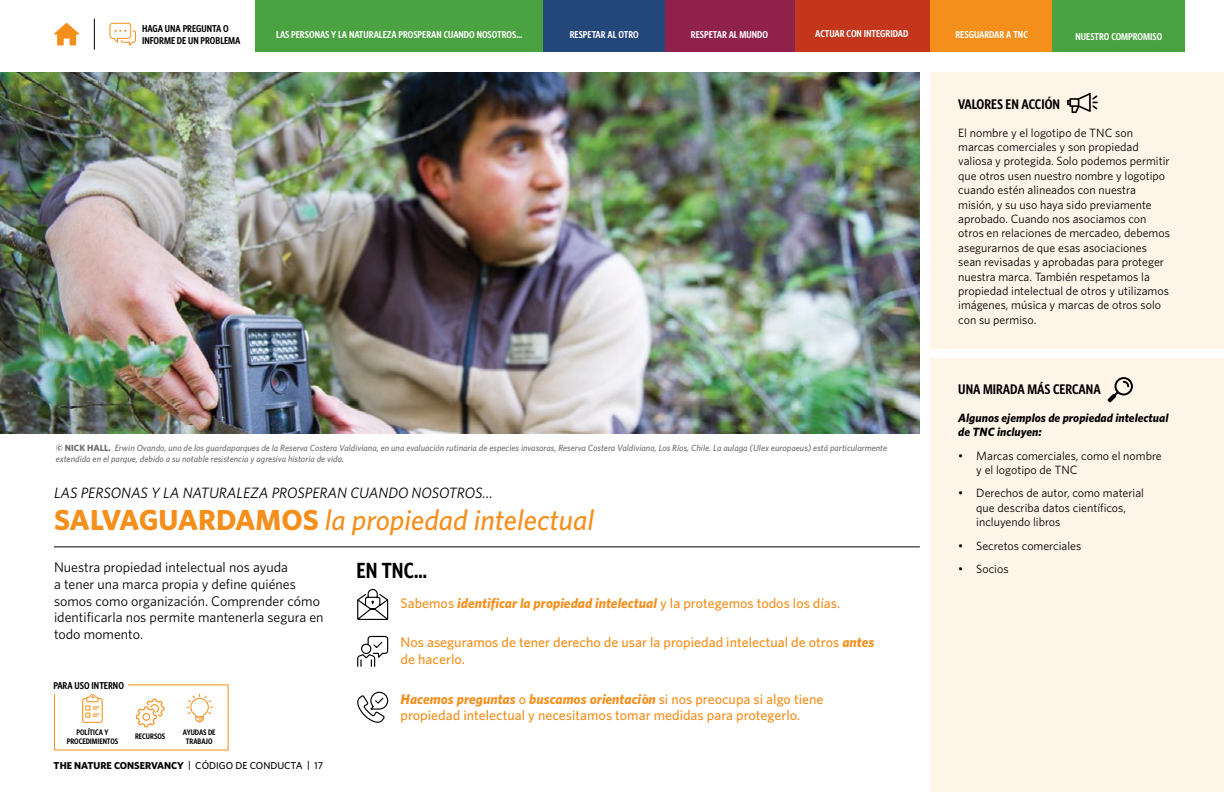
<style>
.page{position:relative;width:1224px;height:792px;background:#fff}
.page>*{position:absolute;margin:0;border:0;box-sizing:border-box;transform-origin:0 0}
.t1{font:italic 500 29px "Whitney";color:#f58f1c}
.t2{font:600 22px "Whitney Condensed";color:#000}
.t3{font:italic 15px "Whitney";color:#000}
.t4{font:500 14px/16.8px "Whitney";color:#f58f1c}
.t5{font:14px/16.8px "Whitney";color:#000}
.t6{font:600 14px "Whitney Condensed";color:#000}
.t7{font:12px/14.4px "Whitney";color:#000}
.t8{font:italic 700 12px/14.4px "Whitney";color:#000}
.t9{font:600 10px "Whitney Condensed";color:#fff}
.t10{font:600 10px/12px "Whitney Condensed";color:#000}
.t11{font:700 10px "Whitney";color:#000}
.t12{font:italic 500 9px/10.8px "Whitney";color:#6d6e71}
.t13{font:600 8px/9.6px "Whitney Condensed";color:#000;text-align:center}
.s1{font-weight:700;font-style:normal}
.s2{font-weight:700;font-style:italic}
.s3{font-weight:500}
</style>
<div class="page">
<hr style="left:94px;top:19px;width:1px;height:31px;background:#000">
<img style="left:0;top:72px;width:920px;height:361px">
<hr style="left:54px;top:546px;width:866px;height:1px;background:#000">
<svg style="left:357px;top:589px;width:32px;height:31px"></svg>
<svg style="left:357px;top:635px;width:32px;height:32px"></svg>
<svg style="left:357px;top:691px;width:32px;height:32px"></svg>
<div style="left:931px;top:72px;width:293px;height:720px;background:#fef4e8"></div>
<div style="left:926px;top:349px;width:298px;height:9px;background:#fff"></div>
<svg style="left:1107px;top:377px;width:26px;height:26px"></svg>
<svg style="left:54px;top:23px;width:25px;height:22px"></svg>
<div style="left:255px;top:0;width:289px;height:51px;background:#4aa340"></div>
<div style="left:544px;top:0;width:121px;height:51px;background:#24477a"></div>
<div style="left:665px;top:0;width:130px;height:51px;background:#8f214a"></div>
<div style="left:795px;top:0;width:136px;height:51px;background:#c4361c"></div>
<div style="left:931px;top:0;width:122px;height:51px;background:#f58f1c"></div>
<div style="left:1053px;top:0;width:132px;height:51px;background:#4aa340"></div>
<svg style="left:1067px;top:93px;width:31px;height:20px"></svg>
<svg style="left:82px;top:694px;width:21px;height:29px"></svg>
<svg style="left:186px;top:694px;width:27px;height:29px"></svg>
<svg style="left:136px;top:699px;width:29px;height:28px"></svg>
<svg style="left:109px;top:22px;width:27px;height:24px"></svg>
<p class="t10" style="left:142px;top:22px;width:100px">HAGA UNA PREGUNTA O<br>INFORME DE UN PROBLEMA</p>
<p class="t9" style="left:276px;top:29px;width:247px">LAS PERSONAS Y LA NATURALEZA PROSPERAN CUANDO NOSOTROS…</p>
<p class="t9" style="left:570px;top:28px;width:71px">RESPETAR AL OTRO</p>
<p class="t9" style="left:691px;top:29px;width:79px">RESPETAR AL MUNDO</p>
<p class="t9" style="left:815px;top:28px;width:95px">ACTUAR CON INTEGRIDAD</p>
<p class="t9" style="left:955px;top:29px;width:74px">RESGUARDAR A TNC</p>
<p class="t9" style="left:1076px;top:31px;width:88px">NUESTRO COMPROMISO</p>
<p class="t6" style="left:958px;top:96px;width:103px">VALORES EN ACCIÓN</p>
<p class="t7" style="left:958px;top:125px;width:213px">El nombre y el logotipo de TNC son marcas comerciales y son propiedad valiosa y protegida. Solo podemos permitir que otros usen nuestro nombre y logotipo cuando estén alineados con nuestra misión, y su uso haya sido previamente aprobado. Cuando nos asociamos con otros en relaciones de mercadeo, debemos asegurarnos de que esas asociaciones sean revisadas y aprobadas para proteger nuestra marca. También respetamos la propiedad intelectual de otros y utilizamos imágenes, música y marcas de otros solo con su permiso.</p>
<p class="t12" style="left:56px;top:443px;width:833px"><span class="s1">© NICK HALL.</span> Erwin Ovando, uno de los guardaparques de la Reserva Costera Valdiviana, en una evaluación rutinaria de especies invasoras, Reserva Costera Valdiviana, Los Ríos, Chile. La aulaga (Ulex europaeus) está particularmente extendida en el parque, debido a su notable resistencia y agresiva historia de vida.</p>
<p class="t3" style="left:54px;top:484px;width:440px">LAS PERSONAS Y LA NATURALEZA PROSPERAN CUANDO NOSOTROS…</p>
<h1 class="t1" style="left:54px;top:503px;width:542px"><span class="s1">SALVAGUARDAMOS</span> la propiedad intelectual</h1>
<p class="t5" style="left:54px;top:558px;width:271px">Nuestra propiedad intelectual nos ayuda<br>a tener una marca propia y define quiénes somos como organización. Comprender cómo identificarla nos permite mantenerla segura en todo momento.</p>
<h2 class="t2" style="left:357px;top:558px;width:72px">EN TNC…</h2>
<p class="t4" style="left:401px;top:595px;width:441px">Sabemos <span class="s2">identificar la propiedad intelectual</span> y la protegemos todos los días.</p>
<p class="t4" style="left:401px;top:634px;width:475px">Nos aseguramos de tener derecho de usar la propiedad intelectual de otros <span class="s2">antes </span>de hacerlo.</p>
<p class="t4" style="left:401px;top:690px;width:424px"><span class="s2">Hacemos preguntas</span> o <span class="s2">buscamos orientación</span> si nos preocupa si algo tiene propiedad intelectual y necesitamos tomar medidas para protegerlo.</p>
<p class="t10" style="left:53px;top:679px;width:72px">PARA USO INTERNO</p>
<p class="t13" style="left:67px;top:727px;width:53px">POLÍTICA Y<br>PROCEDIMIENTOS</p>
<p class="t13" style="left:183px;top:727px;width:34px">AYUDAS DE<br>TRABAJO</p>
<p class="t13" style="left:135px;top:732px;width:32px">RECURSOS</p>
<p class="t11" style="left:54px;top:760px;width:271px">THE NATURE CONSERVANCY <span class="s3">| CÓDIGO DE CONDUCTA | 17</span></p>
<p class="t6" style="left:958px;top:381px;width:144px">UNA MIRADA MÁS CERCANA</p>
<p class="t8" style="left:958px;top:410px;width:212px">Algunos ejemplos de propiedad intelectual de TNC incluyen:</p>
<p class="t7" style="left:976px;top:448px;width:187px;text-indent:-18px">• Marcas comerciales, como el nombre y el logotipo de TNC</p>
<p class="t7" style="left:976px;top:486px;width:169px;text-indent:-18px">• Derechos de autor, como material que describa datos científicos, incluyendo libros</p>
<p class="t7" style="left:958px;top:538px;width:125px">• Secretos comerciales</p>
<p class="t7" style="left:958px;top:561px;width:52px">• Socios</p>
</div>
